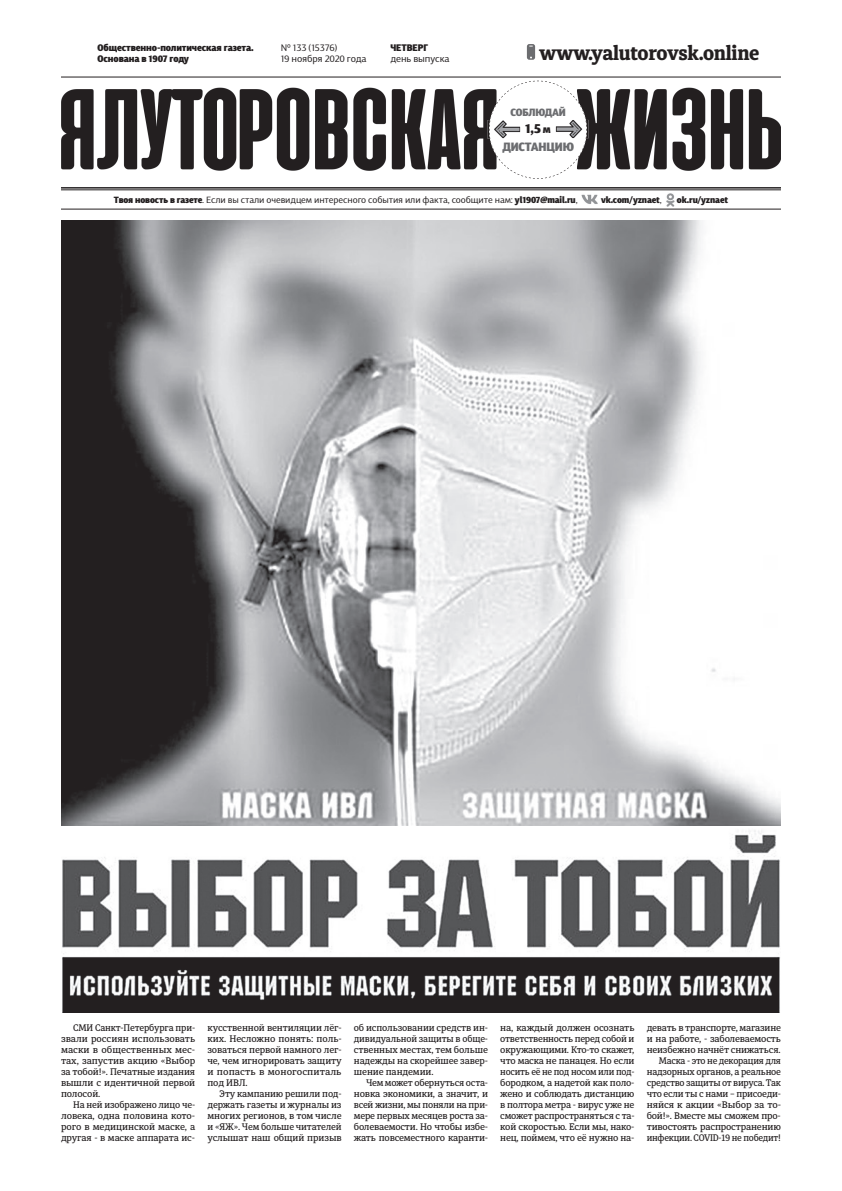
<style>
.page{position:relative;width:842px;height:1191px;background:#fff}
.page>*{position:absolute;margin:0;border:0;box-sizing:border-box;transform-origin:0 0}
.t1{font:800 20px "Diaria Pro";letter-spacing:-.01em;color:#231f20}
.t2{font:900 13px "Diaria Sans Pro";color:#231f20}
.t3{font:900 12px "Diaria Sans Pro";letter-spacing:-.01em;color:#6c6d70}
.t4{font:900 10.5px "Diaria Sans Pro";letter-spacing:-.01em;color:#6c6d70}
.t5{font:500 9.5px/11px "Diaria Pro";letter-spacing:-.025em;color:#231f20;text-align:justify}
.t6{font:900 9.5px/11px "Diaria Sans Pro";letter-spacing:-.01em;color:#231f20}
.t7{font:9.5px/11px "Diaria Sans Pro";letter-spacing:-.01em;color:#231f20}
.t8{font:9px "Diaria Sans Pro";letter-spacing:-.01em;color:#231f20}
.t9{font:900 9px "Diaria Sans Pro";letter-spacing:-.01em;color:#231f20}
.s1{font-size:10.5px}
.s2{font-weight:900}
.s3{font-weight:400}
</style>
<div class="page">
<svg style="left:527px;top:44px;width:8px;height:16px"></svg>
<hr style="left:61px;top:77px;width:720px;height:1px;background:#231f20">
<hr style="left:61px;top:187px;width:720px;height:2px;background:#231f20">
<hr style="left:61px;top:190px;width:720px;height:1px;background:#231f20">
<hr style="left:61px;top:209px;width:720px;height:1px;background:#231f20">
<img style="left:61px;top:87px;width:428px;height:84px">
<img style="left:587px;top:87px;width:194px;height:84px">
<img style="left:487px;top:120px;width:2px;height:18px">
<img style="left:587px;top:120px;width:2px;height:18px">
<svg style="left:489px;top:81px;width:98px;height:98px"></svg>
<img style="left:582px;top:194px;width:16px;height:10px">
<img style="left:666px;top:193px;width:9px;height:14px">
<img style="left:61px;top:220px;width:720px;height:605px">
<img style="left:62px;top:830px;width:718px;height:182px">
<div style="left:61px;top:828px;width:604px;height:24px;background:#fff"></div>
<p class="t6" style="left:98px;top:42px;width:157px">Общественно-политическая газета.<br>Основана в 1907 году</p>
<p class="t7" style="left:281px;top:42px;width:87px">№ 133 (15376)<br>19 ноября 2020 года</p>
<p class="t6" style="left:390px;top:42px;width:39px">ЧЕТВЕРГ</p>
<p class="t7" style="left:390px;top:53px;width:61px">день выпуска</p>
<h1 class="t1" style="left:539px;top:40px;width:222px">www.yalutorovsk.online</h1>
<p class="t4" style="left:510px;top:105px;width:57px">СОБЛЮДАЙ</p>
<p class="t3" style="left:502px;top:139px;width:73px">ДИСТАНЦИЮ</p>
<h2 class="t2" style="left:525px;top:120px;width:27px">1,5 <span class="s1">м</span></h2>
<p class="t8" style="left:114px;top:194px;width:465px"><span class="s2">Твоя новость в газете</span>. Если вы стали очевидцем интересного события или факта, сообщите нам: <span class="s2">yl1907@mail.ru</span>,</p>
<p class="t9" style="left:601px;top:194px;width:62px">vk.com/yznaet<span class="s3">,</span></p>
<p class="t9" style="left:677px;top:194px;width:53px">ok.ru/yznaet</p>
<p class="t5" style="left:61px;top:1022px;width:136px;text-indent:12px">сМИ санкт-петербурга при&shy;звали россиян использовать маски в общественных мес&shy;тах, запустив акцию «Выбор за тобой!». печатные издания вышли с идентичной первой полосой.</p>
<p class="t5" style="left:61px;top:1099px;width:136px;text-indent:12px">на ней изображено лицо че&shy;ловека, одна половина кото&shy;рого в медицинской маске, а другая - в маске аппарата ис-</p>
<p class="t5" style="left:207px;top:1022px;width:136px">кусственной вентиляции лёг&shy;ких. несложно понять: поль&shy;зоваться первой намного лег&shy;че, чем игнорировать защиту и попасть в моногоспиталь под ИВЛ.</p>
<p class="t5" style="left:207px;top:1088px;width:136px;text-indent:12px">Эту кампанию решили под&shy;держать газеты и журналы из многих регионов, в том числе и «ЯЖ». Чем больше читателей услышат наш общий призыв</p>
<p class="t5" style="left:354px;top:1022px;width:136px">об использовании средств ин&shy;дивидуальной защиты в обще&shy;ственных местах, тем больше надежды на скорейшее завер&shy;шение пандемии.</p>
<p class="t5" style="left:354px;top:1077px;width:136px;text-indent:12px">Чем может обернуться оста&shy;новка экономики, а значит, и всей жизни, мы поняли на при&shy;мере первых месяцев роста за&shy;болеваемости. но чтобы избе&shy;жать повсеместного каранти-</p>
<p class="t5" style="left:500px;top:1022px;width:136px">на, каждый должен осознать ответственность перед собой и окружающими. Кто-то скажет, что маска не панацея. но если носить её не под носом или под&shy;бородком, а надетой как поло&shy;жено и соблюдать дистанцию в полтора метра - вирус уже не сможет распространяться с та&shy;кой скоростью. если мы, нако&shy;нец, поймем, что её нужно на-</p>
<p class="t5" style="left:647px;top:1022px;width:136px;text-align:right">девать в транспорте, магазине и на работе, - заболеваемость неизбежно начнёт снижаться.<br>Маска - это не декорация для надзорных органов, а реальное средство защиты от вируса. так что если ты с нами – присоеди&shy;няйся к акции «Выбор за то&shy;бой!». Вместе мы сможем про&shy;тивостоять распространению инфекции. COVID-19 не победит!</p>
</div>
